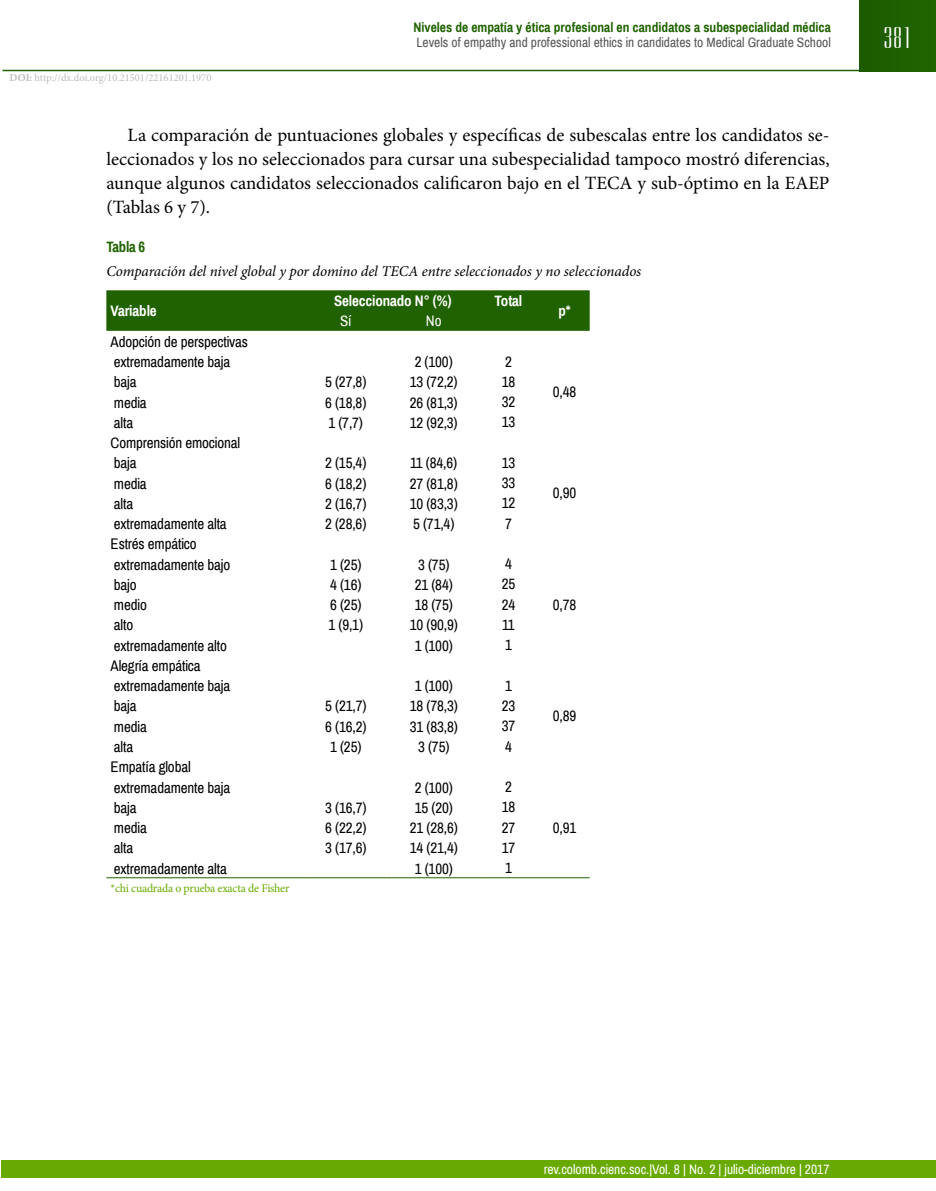
<style>
.page{position:relative;width:936px;height:1191px;background:#fff}
.page>*{position:absolute;margin:0;border:0;box-sizing:border-box;transform-origin:0 0}
.t1{font:30px "Expel Extended Normal";color:#fff}
.t2{font:18.75px/24px "Minion Pro";color:#000;text-align:justify}
.t3{font:15px/20.2px "Archivo Narrow";letter-spacing:-.01em;color:#000}
.t4{font:italic 15px "Minion Pro";letter-spacing:-.005em;color:#000}
.t5{font:700 15px "Archivo Narrow";letter-spacing:-.01em;color:#fff}
.t6{font:700 15px "Archivo Narrow";letter-spacing:-.02em;color:#206200}
.t7{font:15px "Archivo Narrow";color:#fff}
.t8{font:13.5px "Archivo Narrow";color:#58585a}
.t9{font:700 13.5px "Archivo Narrow";color:#206200}
.t10{font:13.5px "Archivo Narrow";color:#fff}
.t11{font:12px "Minion Pro";letter-spacing:-.02em;color:#69aa02}
.t12{font:10.5px "Minion Pro";color:#bbbdbe}
.s1{font-weight:700}
</style>
<div class="page">
<div style="left:2px;top:1160px;width:933px;height:18px;background:#69aa02"></div>
<hr style="left:3px;top:70px;width:856px;height:1px;background:#206200">
<div style="left:859px;top:0;width:76px;height:71px;background:#1e5f00"></div>
<div style="left:106px;top:290px;width:483px;height:41px;background:#206200"></div>
<hr style="left:536px;top:877px;width:53px;height:1px;background:#206200">
<hr style="left:106px;top:877px;width:199px;height:1px;background:#206200">
<hr style="left:305px;top:877px;width:81px;height:1px;background:#206200">
<hr style="left:386px;top:877px;width:95px;height:1px;background:#206200">
<hr style="left:481px;top:877px;width:55px;height:1px;background:#206200">
<p class="t12" style="left:10px;top:70px;width:203px"><span class="s1">DOI:</span> http://dx.doi.org/10.21501/22161201.1970</p>
<p class="t9" style="left:413px;top:19px;width:419px">Niveles de empatía y ética profesional en candidatos a subespecialidad médica</p>
<p class="t8" style="left:416px;top:34px;width:416px">Levels of empathy and professional ethics in candidates to Medical Graduate School</p>
<p class="t2" style="left:106px;top:123px;width:724px;text-indent:21px">La comparación de puntuaciones globales y específicas de subescalas entre los candidatos se&shy;leccionados y los no seleccionados para cursar una subespecialidad tampoco mostró diferencias, aunque algunos candidatos seleccionados calificaron bajo en el TECA y sub-óptimo en la EAEP (Tablas 6 y 7).</p>
<p class="t6" style="left:106px;top:237px;width:40px">Tabla 6</p>
<p class="t4" style="left:106px;top:261px;width:536px">Comparación del nivel global y por domino del TECA entre seleccionados y no seleccionados</p>
<p class="t5" style="left:111px;top:302px;width:48px">Variable</p>
<p class="t5" style="left:334px;top:291px;width:119px">Seleccionado N° (%)</p>
<p class="t5" style="left:494px;top:291px;width:29px">Total</p>
<p class="t5" style="left:558px;top:302px;width:14px">p*</p>
<p class="t7" style="left:340px;top:312px;width:13px">Sí</p>
<p class="t7" style="left:426px;top:312px;width:17px">No</p>
<p class="t3" style="left:111px;top:332px;width:139px">Adopción de perspectivas extremadamente baja</p>
<p class="t3" style="left:414px;top:352px;width:40px">2 (100)</p>
<p class="t3" style="left:505px;top:351px;width:8px">2</p>
<p class="t3" style="left:114px;top:372px;width:24px">baja</p>
<p class="t3" style="left:325px;top:372px;width:43px">5 (27,8)</p>
<p class="t3" style="left:409px;top:372px;width:50px">13 (72,2)</p>
<p class="t3" style="left:501px;top:372px;width:15px">18</p>
<p class="t3" style="left:114px;top:392px;width:34px">media</p>
<p class="t3" style="left:325px;top:392px;width:43px">6 (18,8)</p>
<p class="t3" style="left:409px;top:392px;width:50px">26 (81,3)</p>
<p class="t3" style="left:501px;top:392px;width:15px">32</p>
<p class="t3" style="left:114px;top:413px;width:21px">alta</p>
<p class="t3" style="left:328px;top:413px;width:36px">1 (7,7)</p>
<p class="t3" style="left:409px;top:413px;width:50px">12 (92,3)</p>
<p class="t3" style="left:501px;top:412px;width:15px">13</p>
<p class="t3" style="left:111px;top:433px;width:131px">Comprensión emocional baja</p>
<p class="t3" style="left:325px;top:453px;width:43px">2 (15,4)</p>
<p class="t3" style="left:410px;top:453px;width:49px">11 (84,6)</p>
<p class="t3" style="left:501px;top:453px;width:15px">13</p>
<p class="t3" style="left:114px;top:473px;width:34px">media</p>
<p class="t3" style="left:325px;top:473px;width:43px">6 (18,2)</p>
<p class="t3" style="left:409px;top:473px;width:50px">27 (81,8)</p>
<p class="t3" style="left:501px;top:473px;width:15px">33</p>
<p class="t3" style="left:114px;top:494px;width:21px">alta</p>
<p class="t3" style="left:325px;top:494px;width:43px">2 (16,7)</p>
<p class="t3" style="left:409px;top:494px;width:50px">10 (83,3)</p>
<p class="t3" style="left:501px;top:493px;width:15px">12</p>
<p class="t3" style="left:114px;top:514px;width:114px">extremadamente alta</p>
<p class="t3" style="left:325px;top:514px;width:43px">2 (28,6)</p>
<p class="t3" style="left:413px;top:514px;width:43px">5 (71,4)</p>
<p class="t3" style="left:505px;top:513px;width:8px">7</p>
<p class="t3" style="left:111px;top:534px;width:121px">Estrés empático extremadamente bajo</p>
<p class="t3" style="left:330px;top:554px;width:33px">1 (25)</p>
<p class="t3" style="left:418px;top:554px;width:33px">3 (75)</p>
<p class="t3" style="left:505px;top:554px;width:8px">4</p>
<p class="t3" style="left:114px;top:575px;width:24px">bajo</p>
<p class="t3" style="left:330px;top:575px;width:33px">4 (16)</p>
<p class="t3" style="left:414px;top:575px;width:40px">21 (84)</p>
<p class="t3" style="left:501px;top:574px;width:15px">25</p>
<p class="t3" style="left:114px;top:595px;width:34px">medio</p>
<p class="t3" style="left:330px;top:595px;width:33px">6 (25)</p>
<p class="t3" style="left:414px;top:595px;width:40px">18 (75)</p>
<p class="t3" style="left:501px;top:594px;width:15px">24</p>
<p class="t3" style="left:114px;top:615px;width:21px">alto</p>
<p class="t3" style="left:328px;top:615px;width:36px">1 (9,1)</p>
<p class="t3" style="left:409px;top:615px;width:50px">10 (90,9)</p>
<p class="t3" style="left:502px;top:615px;width:14px">11</p>
<p class="t3" style="left:114px;top:635px;width:114px">extremadamente alto</p>
<p class="t3" style="left:414px;top:635px;width:40px">1 (100)</p>
<p class="t3" style="left:505px;top:635px;width:8px">1</p>
<p class="t3" style="left:111px;top:656px;width:121px">Alegría empática extremadamente baja</p>
<p class="t3" style="left:414px;top:676px;width:40px">1 (100)</p>
<p class="t3" style="left:505px;top:675px;width:8px">1</p>
<p class="t3" style="left:114px;top:696px;width:24px">baja</p>
<p class="t3" style="left:325px;top:696px;width:43px">5 (21,7)</p>
<p class="t3" style="left:409px;top:696px;width:50px">18 (78,3)</p>
<p class="t3" style="left:501px;top:696px;width:15px">23</p>
<p class="t3" style="left:114px;top:716px;width:34px">media</p>
<p class="t3" style="left:325px;top:716px;width:43px">6 (16,2)</p>
<p class="t3" style="left:409px;top:716px;width:50px">31 (83,8)</p>
<p class="t3" style="left:501px;top:716px;width:15px">37</p>
<p class="t3" style="left:114px;top:737px;width:21px">alta</p>
<p class="t3" style="left:330px;top:737px;width:33px">1 (25)</p>
<p class="t3" style="left:418px;top:737px;width:33px">3 (75)</p>
<p class="t3" style="left:505px;top:736px;width:8px">4</p>
<p class="t3" style="left:111px;top:757px;width:121px">Empatía global extremadamente baja</p>
<p class="t3" style="left:414px;top:777px;width:40px">2 (100)</p>
<p class="t3" style="left:505px;top:777px;width:8px">2</p>
<p class="t3" style="left:114px;top:797px;width:24px">baja</p>
<p class="t3" style="left:325px;top:797px;width:43px">3 (16,7)</p>
<p class="t3" style="left:414px;top:797px;width:40px">15 (20)</p>
<p class="t3" style="left:501px;top:797px;width:15px">18</p>
<p class="t3" style="left:114px;top:818px;width:34px">media</p>
<p class="t3" style="left:325px;top:818px;width:43px">6 (22,2)</p>
<p class="t3" style="left:410px;top:818px;width:50px">21 (28,6)</p>
<p class="t3" style="left:501px;top:817px;width:15px">27</p>
<p class="t3" style="left:114px;top:838px;width:21px">alta</p>
<p class="t3" style="left:325px;top:838px;width:43px">3 (17,6)</p>
<p class="t3" style="left:410px;top:838px;width:50px">14 (21,4)</p>
<p class="t3" style="left:501px;top:837px;width:15px">17</p>
<p class="t3" style="left:114px;top:858px;width:114px">extremadamente alta</p>
<p class="t3" style="left:414px;top:858px;width:40px">1 (100)</p>
<p class="t3" style="left:505px;top:858px;width:8px">1</p>
<p class="t11" style="left:111px;top:880px;width:180px">*chi cuadrada o prueba exacta de Fisher</p>
<p class="t3" style="left:552px;top:382px;width:25px">0,48</p>
<p class="t3" style="left:552px;top:483px;width:25px">0,90</p>
<p class="t3" style="left:552px;top:594px;width:25px">0,78</p>
<p class="t3" style="left:552px;top:706px;width:25px">0,89</p>
<p class="t3" style="left:552px;top:817px;width:25px">0,91</p>
<h1 class="t1" style="left:883px;top:22px;width:31px">381</h1>
<p class="t10" style="left:543px;top:1160px;width:287px">rev.colomb.cienc.soc.|Vol. 8 | No. 2 | julio-diciembre | 2017</p>
</div>
